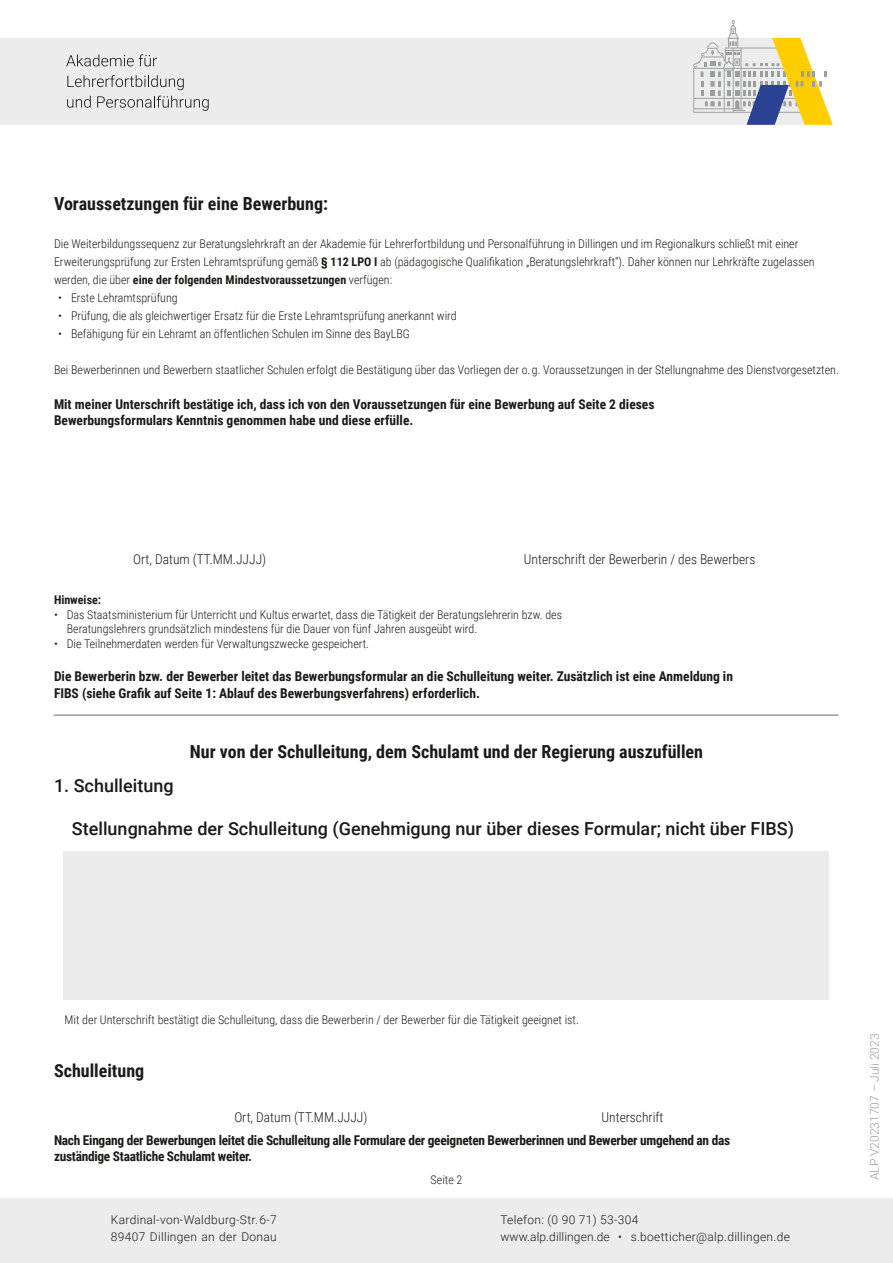
<style>
.page{position:relative;width:893px;height:1263px;background:#fff}
.page>*{position:absolute;margin:0;border:0;box-sizing:border-box;transform-origin:0 0}
.t1{font:700 18px "Roboto Condensed";color:#1a1a18}
.t2{font:500 18px "Roboto";color:#1a1a18}
.t3{font:700 13.5px/16.5px "Roboto Condensed";color:#1a1a18}
.t4{font:700 13.5px/16.5px "Roboto Condensed";letter-spacing:-.02em;color:#1a1a18}
.t5{font:300 13.5px "Roboto Condensed";color:#1a1a18}
.t6{font:300 12px/18px "Roboto Condensed";color:#1a1a18}
.t7{font:300 12px/16.5px "Roboto";letter-spacing:.025em;color:#1a1a18}
.t8{font:300 12px "Roboto";color:#9c9d9d}
.t9{font:700 12px "Roboto Condensed";color:#1a1a18}
.s1{font-weight:700}
</style>
<div class="page">
<div style="left:0;top:1198px;width:893px;height:65px;background:#ececed"></div>
<div style="left:0;top:38px;width:692px;height:87px;background:#ececed"></div>
<svg style="left:66px;top:54px;width:91px;height:12px"></svg>
<svg style="left:67px;top:75px;width:117px;height:15px;background:#c8c8c9"></svg>
<svg style="left:67px;top:96px;width:24px;height:12px"></svg>
<svg style="left:97px;top:96px;width:112px;height:15px;background:#c9c9c9"></svg>
<svg style="left:692px;top:20px;width:141px;height:105px"></svg>
<hr style="left:54px;top:714px;width:784px;height:2px;background:#9c9d9d">
<div style="left:64px;top:850px;width:765px;height:149px;background:#ececed"></div>
<h1 class="t1" style="left:54px;top:191px;width:275px">Voraussetzungen für eine Bewerbung:</h1>
<p class="t6" style="left:54px;top:234px;width:762px">Die Weiterbildungssequenz zur Beratungslehrkraft an der Akademie für Lehrerfortbildung und Personalführung in Dillingen und im Regionalkurs schließt mit einer<br>Erweiterungsprüfung zur Ersten Lehramtsprüfung gemäß <span class="s1">§ 112 LPO I</span> ab (pädagogische Qualifikation „Beratungslehrkraft“). Daher können nur Lehrkräfte zugelassen werden, die über <span class="s1">eine der folgenden Mindestvoraussetzungen</span> verfügen:</p>
<p class="t6" style="left:58px;top:288px;width:121px">• Erste Lehramtsprüfung</p>
<p class="t6" style="left:58px;top:306px;width:400px">• Prüfung, die als gleichwertiger Ersatz für die Erste Lehramtsprüfung anerkannt wird</p>
<p class="t6" style="left:58px;top:324px;width:353px">• Befähigung für ein Lehramt an öffentlichen Schulen im Sinne des BayLBG</p>
<p class="t6" style="left:54px;top:360px;width:786px">Bei Bewerberinnen und Bewerbern staatlicher Schulen erfolgt die Bestätigung über das Vorliegen der o. g. Voraussetzungen in der Stellungnahme des Dienstvorgesetzten.</p>
<p class="t3" style="left:54px;top:395px;width:602px">Mit meiner Unterschrift bestätige ich, dass ich von den Voraussetzungen für eine Bewerbung auf Seite 2 dieses<br>Bewerbungsformulars Kenntnis genommen habe und diese erfülle.</p>
<p class="t5" style="left:133px;top:550px;width:135px">Ort, Datum (TT.MM.JJJJ)</p>
<p class="t5" style="left:524px;top:550px;width:233px">Unterschrift der Bewerberin / des Bewerbers</p>
<p class="t9" style="left:54px;top:592px;width:49px">Hinweise:</p>
<p class="t6" style="left:67px;top:607px;width:497px;line-height:14.4px;text-indent:-13px">• Das Staatsministerium für Unterricht und Kultus erwartet, dass die Tätigkeit der Beratungslehrerin bzw. des<br>Beratungslehrers grundsätzlich mindestens für die Dauer von fünf Jahren ausgeübt wird.</p>
<p class="t6" style="left:54px;top:634px;width:317px">• Die Teilnehmerdaten werden für Verwaltungszwecke gespeichert.</p>
<p class="t3" style="left:54px;top:667px;width:680px">Die Bewerberin bzw. der Bewerber leitet das Bewerbungsformular an die Schulleitung weiter. Zusätzlich ist eine Anmeldung in<br>FIBS (siehe Grafik auf Seite 1: Ablauf des Bewerbungsverfahrens) erforderlich.</p>
<h1 class="t1" style="left:190px;top:739px;width:515px">Nur von der Schulleitung, dem Schulamt und der Regierung auszufüllen</h1>
<h1 class="t2" style="left:54px;top:773px;width:121px">1. Schulleitung</h1>
<h1 class="t2" style="left:72px;top:815px;width:724px">Stellungnahme der Schulleitung (Genehmigung nur über dieses Formular; nicht über FIBS)</h1>
<p class="t6" style="left:65px;top:1010px;width:516px">Mit der Unterschrift bestätigt die Schulleitung, dass die Bewerberin / der Bewerber für die Tätigkeit geeignet ist.</p>
<h1 class="t1" style="left:54px;top:1057px;width:92px">Schulleitung</h1>
<p class="t5" style="left:234px;top:1107px;width:135px">Ort, Datum (TT.MM.JJJJ)</p>
<p class="t5" style="left:602px;top:1107px;width:63px">Unterschrift</p>
<p class="t4" style="left:54px;top:1131px;width:678px">Nach Eingang der Bewerbungen leitet die Schulleitung alle Formulare der geeigneten Bewerberinnen und Bewerber umgehend an das zuständige Staatliche Schulamt weiter.</p>
<p class="t7" style="left:111px;top:1211px;width:167px">Kardinal-von-Waldburg-Str. 6-7<br>89407 Dillingen an der Donau</p>
<p class="t6" style="left:431px;top:1170px;width:33px">Seite 2</p>
<p class="t7" style="left:500px;top:1211px;width:291px">Telefon: (0 90 71) 53-304<br>www.alp.dillingen.de • s.boetticher@alp.dillingen.de</p>
<p class="t8" style="left:866px;top:1180px;width:148px;rotate:-90deg">ALP V20231707 – Juli 2023</p>
</div>
